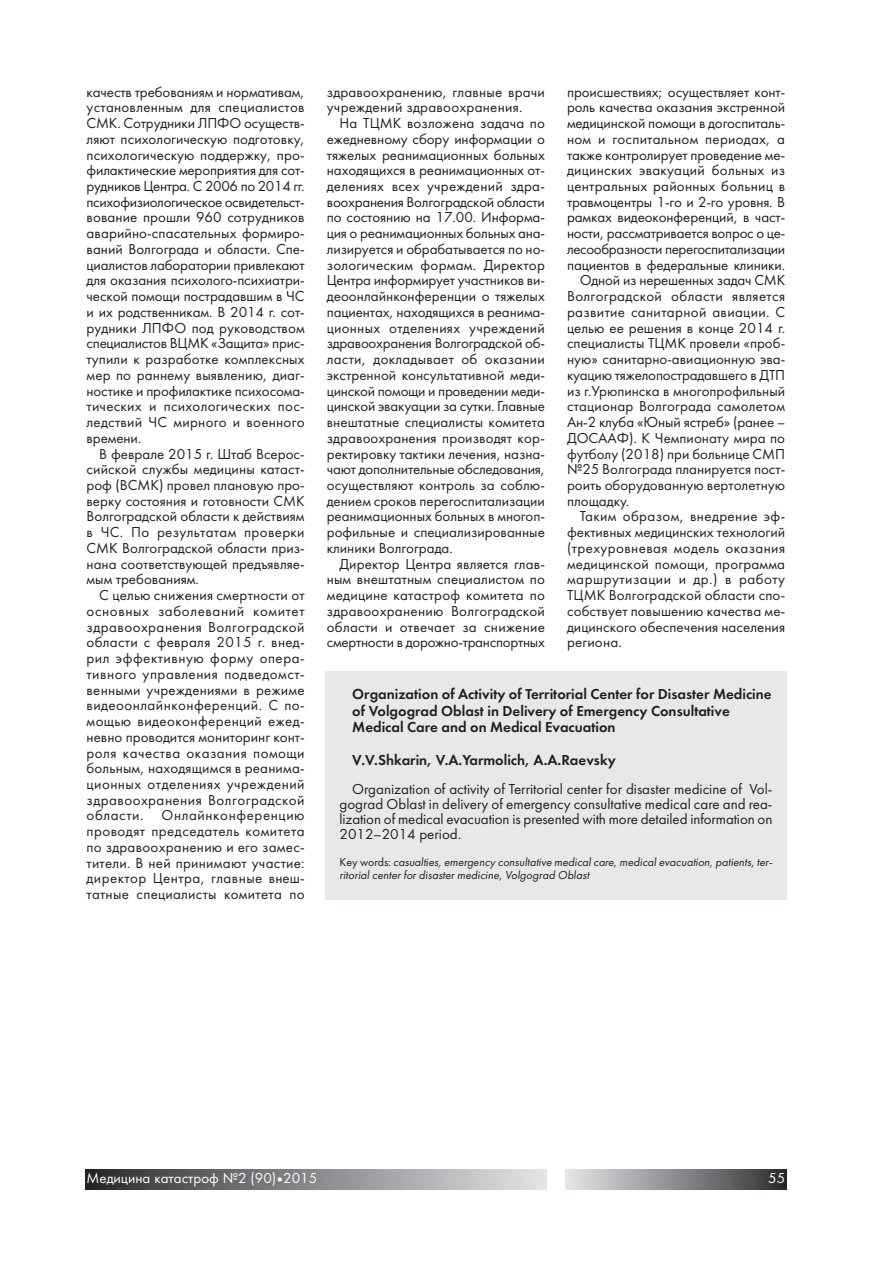
<style>
.page{position:relative;width:893px;height:1263px;background:#fff}
.page>*{position:absolute;margin:0;border:0;box-sizing:border-box;transform-origin:0 0}
.t1{font:15px/15.8px "Futura Book C";color:#231f20;text-align:justify}
.t2{font:15px/16.5px "Futura Demi C";color:#231f20}
.t3{font:15px "Futura Book C";letter-spacing:.025em;color:#231f20}
.t4{font:15px "Futura Book C";letter-spacing:-.025em;color:#231f20}
.t5{font:15px "Futura Book C";color:#fff}
.t6{font:15px "Futura Book C";letter-spacing:.02em;color:#231f20}
.t7{font:15px "Futura Book C";letter-spacing:.035em;color:#231f20}
.t8{font:italic 12px/13.5px "Futura Book C";color:#231f20}
.s1{font-style:normal}
</style>
<div class="page">
<div style="left:85px;top:1169px;width:461px;height:21px;background:linear-gradient(to right,#2b2b2d,#e5e6ea)"></div>
<div style="left:566px;top:1169px;width:221px;height:21px;background:linear-gradient(to right,#e5e7ea,#2e2e30)"></div>
<div style="left:325px;top:671px;width:462px;height:229px;background:#e7e8e9"></div>
<p class="t1" style="left:87px;top:83px;width:220px">качеств требованиям и нормативам, установленным для специалистов СМК. Сотрудники ЛПФО осуществ&shy;ляют психологическую подготовку, психологическую поддержку, про&shy;филактические мероприятия для сот&shy;рудников Центра. С 2006 по 2014 гг. психофизиологическое освидетельст&shy;вование прошли 960 сотрудников аварийно-спасательных формиро&shy;ваний Волгограда и области. Спе&shy;циалистов лаборатории привлекают для оказания психолого-психиатри&shy;ческой помощи пострадавшим в ЧС и их родственникам. В 2014 г. сот&shy;рудники ЛПФО под руководством специалистов ВЦМК «Защита» прис&shy;тупили к разработке комплексных мер по раннему выявлению, диаг&shy;ностике и профилактике психосома&shy;тических и психологических пос&shy;ледствий ЧС мирного и военного времени.</p>
<p class="t1" style="left:87px;top:445px;width:220px;text-indent:13px">В феврале 2015 г. Штаб Всерос&shy;сийской службы медицины катаст&shy;роф (ВСМК) провел плановую про&shy;верку состояния и готовности СМК Волгоградской области к действиям в ЧС. По результатам проверки СМК Волгоградской области приз&shy;нана соответствующей предъявляе&shy;мым требованиям.</p>
<p class="t1" style="left:87px;top:587px;width:220px;text-indent:13px">С целью снижения смертности от основных заболеваний комитет здравоохранения Волгоградской области с февраля 2015 г. внед&shy;рил эффективную форму опера&shy;тивного управления подведомст&shy;венными учреждениями в режиме видеоонлайнконференций. С по&shy;мощью видеоконференций ежед&shy;невно проводится мониторинг конт&shy;роля качества оказания помощи больным, находящимся в реанима&shy;ционных отделениях учреждений здравоохранения Волгоградской области. Онлайнконференцию проводят председатель комитета по здравоохранению и его замес&shy;тители. В ней принимают участие: директор Центра, главные внеш&shy;татные специалисты комитета по</p>
<p class="t1" style="left:327px;top:83px;width:220px">здравоохранению, главные врачи учреждений здравоохранения.</p>
<p class="t1" style="left:327px;top:115px;width:220px;text-indent:13px">На ТЦМК возложена задача по ежедневному сбору информации о тяжелых реанимационных больных находящихся в реанимационных от&shy;делениях всех учреждений здра&shy;воохранения Волгоградской области по состоянию на 17.00. Информа&shy;ция о реанимационных больных ана&shy;лизируется и обрабатывается по но&shy;зологическим формам. Директор Центра информирует участников ви&shy;деоонлайнконференции о тяжелых пациентах, находящихся в реанима&shy;ционных отделениях учреждений здравоохранения Волгоградской об&shy;ласти, докладывает об оказании экстренной консультативной меди&shy;цинской помощи и проведении меди&shy;цинской эвакуации за сутки. Главные внештатные специалисты комитета здравоохранения производят кор&shy;ректировку тактики лечения, назна&shy;чают дополнительные обследования, осуществляют контроль за соблю&shy;дением сроков перегоспитализации реанимационных больных в многоп&shy;рофильные и специализированные клиники Волгограда.</p>
<p class="t1" style="left:327px;top:556px;width:220px;text-indent:13px">Директор Центра является глав&shy;ным внештатным специалистом по медицине катастроф комитета по здравоохранению Волгоградской области и отвечает за снижение смертности в дорожно-транспортных</p>
<p class="t1" style="left:567px;top:83px;width:220px">происшествиях; осуществляет конт-</p>
<p class="t1" style="left:567px;top:99px;width:220px">роль качества оказания экстренной</p>
<p class="t1" style="left:567px;top:115px;width:220px">медицинской помощи в догоспиталь-</p>
<p class="t1" style="left:567px;top:131px;width:220px">ном и госпитальном периодах, а</p>
<p class="t1" style="left:567px;top:146px;width:220px">также контролирует проведение ме-</p>
<p class="t1" style="left:567px;top:162px;width:220px">дицинских эвакуаций больных из</p>
<p class="t1" style="left:567px;top:178px;width:220px">центральных районных больниц в</p>
<p class="t1" style="left:567px;top:194px;width:220px">травмоцентры 1-го и 2-го уровня. В</p>
<p class="t1" style="left:567px;top:209px;width:220px">рамках видеоконференций, в част-</p>
<p class="t1" style="left:567px;top:225px;width:220px">ности, рассматривается вопрос о це-</p>
<p class="t4" style="left:567px;top:240px;width:220px">лесообразности перегоспитализации</p>
<p class="t1" style="left:567px;top:257px;width:220px">пациентов в федеральные клиники.</p>
<p class="t1" style="left:580px;top:272px;width:207px">Одной из нерешенных задач СМК</p>
<p class="t3" style="left:567px;top:287px;width:220px">Волгоградской области является</p>
<p class="t6" style="left:567px;top:303px;width:220px">развитие санитарной авиации. С</p>
<p class="t1" style="left:567px;top:320px;width:220px">целью ее решения в конце 2014 г.</p>
<p class="t1" style="left:567px;top:335px;width:220px">специалисты ТЦМК провели «проб-</p>
<p class="t1" style="left:567px;top:351px;width:220px">ную» санитарно-авиационную эва-</p>
<p class="t1" style="left:567px;top:367px;width:220px">куацию тяжелопострадавшего в ДТП</p>
<p class="t1" style="left:567px;top:382px;width:220px">из г.Урюпинска в многопрофильный</p>
<p class="t1" style="left:567px;top:398px;width:220px">стационар Волгограда самолетом</p>
<p class="t1" style="left:567px;top:414px;width:220px">Ан-2 клуба «Юный ястреб» (ранее –</p>
<p class="t1" style="left:567px;top:430px;width:220px">ДОСААФ). К Чемпионату мира по</p>
<p class="t1" style="left:567px;top:445px;width:220px">футболу (2018) при больнице СМП</p>
<p class="t1" style="left:567px;top:461px;width:220px">№25 Волгограда планируется пост-</p>
<p class="t1" style="left:567px;top:477px;width:220px">роить оборудованную вертолетную</p>
<p class="t1" style="left:567px;top:493px;width:64px">площадку.</p>
<p class="t3" style="left:580px;top:507px;width:207px">Таким образом, внедрение эф-</p>
<p class="t1" style="left:567px;top:524px;width:220px">фективных медицинских технологий</p>
<p class="t3" style="left:567px;top:539px;width:220px">(трехуровневая модель оказания</p>
<p class="t1" style="left:567px;top:556px;width:220px">медицинской помощи, программа</p>
<p class="t7" style="left:567px;top:570px;width:220px">маршрутизации и др.) в работу</p>
<p class="t1" style="left:567px;top:587px;width:220px">ТЦМК Волгоградской области спо-</p>
<p class="t1" style="left:567px;top:603px;width:220px">собствует повышению качества ме-</p>
<p class="t1" style="left:567px;top:618px;width:220px">дицинского обеспечения населения</p>
<p class="t1" style="left:567px;top:634px;width:56px">региона.</p>
<p class="t2" style="left:352px;top:686px;width:421px">Organization of Activity of Territorial Center for Disaster Medicine of Volgograd Oblast in Delivery of Emergency Consultative<br>Medical Care and on Medical Evacuation</p>
<p class="t2" style="left:352px;top:752px;width:265px">V.V.Shkarin, V.A.Yarmolich, A.A.Raevsky</p>
<p class="t1" style="left:340px;top:781px;width:434px;line-height:15px;text-indent:13px">Organization of activity of Territorial center for disaster medicine of Vol&shy;gograd Oblast in delivery of emergency consultative medical care and rea&shy;lization of medical evacuation is presented with more detailed information on 2012–2014 period.</p>
<p class="t8" style="left:340px;top:855px;width:434px"><span class="s1">Key words:</span> casualties, emergency consultative medical care, medical evacuation, patients, ter&shy;ritorial center for disaster medicine, Volgograd Oblast</p>
<p class="t5" style="left:87px;top:1169px;width:232px">Медицина катастроф №2 (90)•2015</p>
<p class="t5" style="left:768px;top:1169px;width:19px">55</p>
</div>
